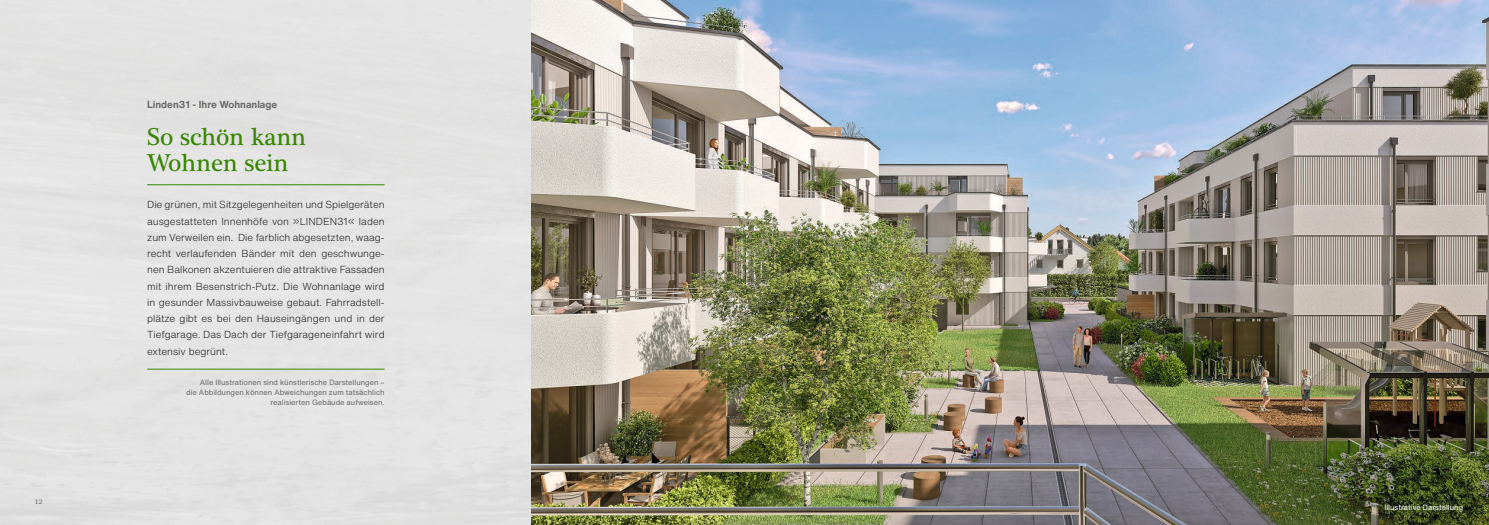
<style>
.page{position:relative;width:1489px;height:525px;background:#fff}
.page>*{position:absolute;margin:0;border:0;box-sizing:border-box;transform-origin:0 0}
.t1{font:25px/26.2px "Plantagenet Cherokee";color:#378600}
.t2{font:300 10px/16.2px "Helvetica Now Text";color:#171818;text-align:justify}
.t3{font:700 10px "Helvetica Now Text";color:#696969}
.t4{font:10px "Plantagenet Cherokee";color:#838382}
.t5{font:7.5px/10px "Helvetica Now Text";color:#696969;text-align:right}
.t6{font:7.5px "Helvetica Now Text";color:#fff}
</style>
<div class="page">
<div style="left:0;top:0;width:531px;height:524px;background:#e4e4e4"></div>
<hr style="left:147px;top:184px;width:237px;height:1px;background:#378600">
<hr style="left:147px;top:368px;width:237px;height:1px;background:#378600">
<img style="left:531px;top:0;width:957px;height:524px">
<p class="t4" style="left:35px;top:494px;width:9px">12</p>
<p class="t3" style="left:147px;top:97px;width:132px">Linden31 - Ihre Wohnanlage</p>
<h1 class="t1" style="left:147px;top:124px;width:161px">So schön kann<br>Wohnen sein</h1>
<p class="t2" style="left:147px;top:196px;width:239px">Die grünen, mit Sitzgelegenheiten und Spielgeräten ausgestatteten Innenhöfe von »LINDEN31« laden zum Verweilen ein. Die farblich abgesetzten, waag&shy;recht verlaufenden Bänder mit den geschwunge&shy;nen Balkonen akzentuieren die attraktive Fassaden mit ihrem Besenstrich-Putz. Die Wohnanlage wird in gesunder Massivbauweise gebaut. Fahrradstell&shy;plätze gibt es bei den Hauseingängen und in der Tiefgarage. Das Dach der Tiefgarageneinfahrt wird extensiv begrünt.</p>
<p class="t5" style="left:186px;top:377px;width:200px">Alle Illustrationen sind künstlerische Darstellungen –<br>die Abbildungen können Abweichungen zum tatsächlich realisierten Gebäude aufweisen.</p>
<p class="t6" style="left:1384px;top:501px;width:80px">Illustrative Darstellung</p>
</div>
